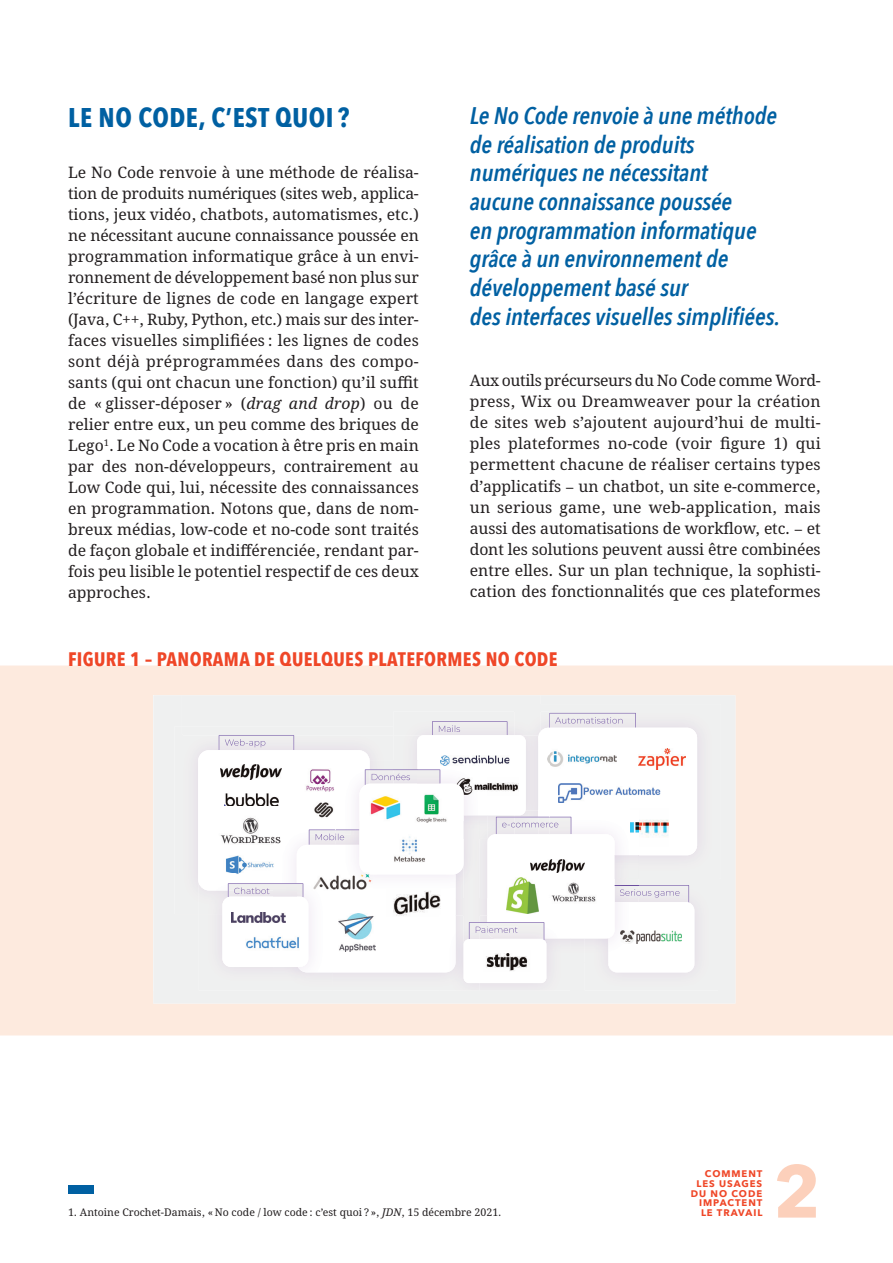
<style>
.page{position:relative;width:893px;height:1263px;background:#fff}
.page>*{position:absolute;margin:0;border:0;box-sizing:border-box;transform-origin:0 0}
.t1{font:700 73.65px "Avenir Next";color:#fcd0bb}
.t2{font:700 27px "Avenir Next Condensed";letter-spacing:.02em;color:#0060a2}
.t3{font:italic 600 24px/28.7px "Avenir Next Condensed";letter-spacing:-.005em;color:#0060a2}
.t4{font:700 19.5px "Avenir Next Condensed";letter-spacing:.02em;color:#ef4728}
.t5{font:15.75px/21px "Avrile Serif";color:#231f20;text-align:justify}
.t6{font:10.5px "Avrile Serif";color:#231f20}
.t7{font:700 9.6px/9.9px "Avenir Next";letter-spacing:.1em;color:#ef4728;text-align:right}
.s1{font-style:italic}
</style>
<div class="page">
<div style="left:0;top:665px;width:893px;height:370px;background:#fdeade"></div>
<div style="left:68px;top:1185px;width:26px;height:9px;background:#0060a2"></div>
<div style="left:153px;top:695px;width:582px;height:308px;background:#eff0f0"></div>
<img style="left:697px;top:704px;width:24px;height:175px">
<div style="left:585px;top:879px;width:133px;height:112px;background:#eff0f0"></div>
<img style="left:697px;top:878px;width:21px;height:1px">
<div style="left:174px;top:726px;width:8px;height:188px;background:#eff0f0"></div>
<img style="left:273px;top:983px;width:167px;height:8px">
<img style="left:199px;top:983px;width:74px;height:7px">
<img style="left:273px;top:983px;width:59px;height:7px">
<img style="left:440px;top:983px;width:130px;height:8px">
<svg style="left:182px;top:695px;width:515px;height:288px"></svg>
<img style="left:483px;top:950px;width:47px;height:22px">
<h2 class="t2" style="left:68px;top:101px;width:283px">LE NO CODE, C’EST QUOI ?</h2>
<p class="t5" style="left:68px;top:162px;width:352px">Le No Code renvoie à une méthode de réalisa&shy;tion de produits numériques (sites web, applica&shy;tions, jeux vidéo, chatbots, automatismes, etc.) ne nécessitant aucune connaissance poussée en programmation informatique grâce à un envi&shy;ronnement de développement basé non plus sur l’écriture de lignes de code en langage expert (Java, C++, Ruby, Python, etc.) mais sur des inter&shy;faces visuelles simplifiées : les lignes de codes sont déjà préprogrammées dans des compo&shy;sants (qui ont chacun une fonction) qu’il suffit de « glisser-déposer » (<span class="s1">drag and drop</span>) ou de relier entre eux, un peu comme des briques de Lego<sup>1</sup>. Le No Code a vocation à être pris en main par des non-développeurs, contrairement au Low Code qui, lui, nécessite des connaissances en programmation. Notons que, dans de nom&shy;breux médias, low-code et no-code sont traités de façon globale et indifférenciée, rendant par&shy;fois peu lisible le potentiel respectif de ces deux approches.</p>
<p class="t3" style="left:470px;top:101px;width:312px">Le No Code renvoie à une méthode de réalisation de produits numériques ne nécessitant<br>aucune connaissance poussée<br>en programmation informatique grâce à un environnement de développement basé sur<br>des interfaces visuelles simplifiées.</p>
<p class="t5" style="left:470px;top:370px;width:352px">Aux outils précurseurs du No Code comme Word&shy;press, Wix ou Dreamweaver pour la créa tion de sites web s’ajoutent aujourd’hui de multi - ples plateformes no-code (voir figure 1) qui permettent chacune de réaliser certains types d’applicatifs − un chatbot, un site e-commerce, un serious game, une web-application, mais aussi des automatisations de workflow, etc. − et dont les solutions peuvent aussi être combinées entre elles. Sur un plan technique, la sophisti&shy;cation des fonctionnalités que ces plateformes</p>
<p class="t4" style="left:68px;top:647px;width:491px">FIGURE 1 – PANORAMA DE QUELQUES PLATEFORMES NO CODE</p>
<p class="t6" style="left:68px;top:1205px;width:435px">1. Antoine Crochet-Damais, « No code / low code : c’est quoi ? », <span class="s1">JDN</span>, 15 décembre 2021.</p>
<p class="t7" style="left:691px;top:1168px;width:73px">COMMENT<br>LES USAGES<br>DU NO CODE<br>IMPACTENT<br>LE TRAVAIL</p>
<h1 class="t1" style="left:773px;top:1128px;width:49px">2</h1>
</div>
